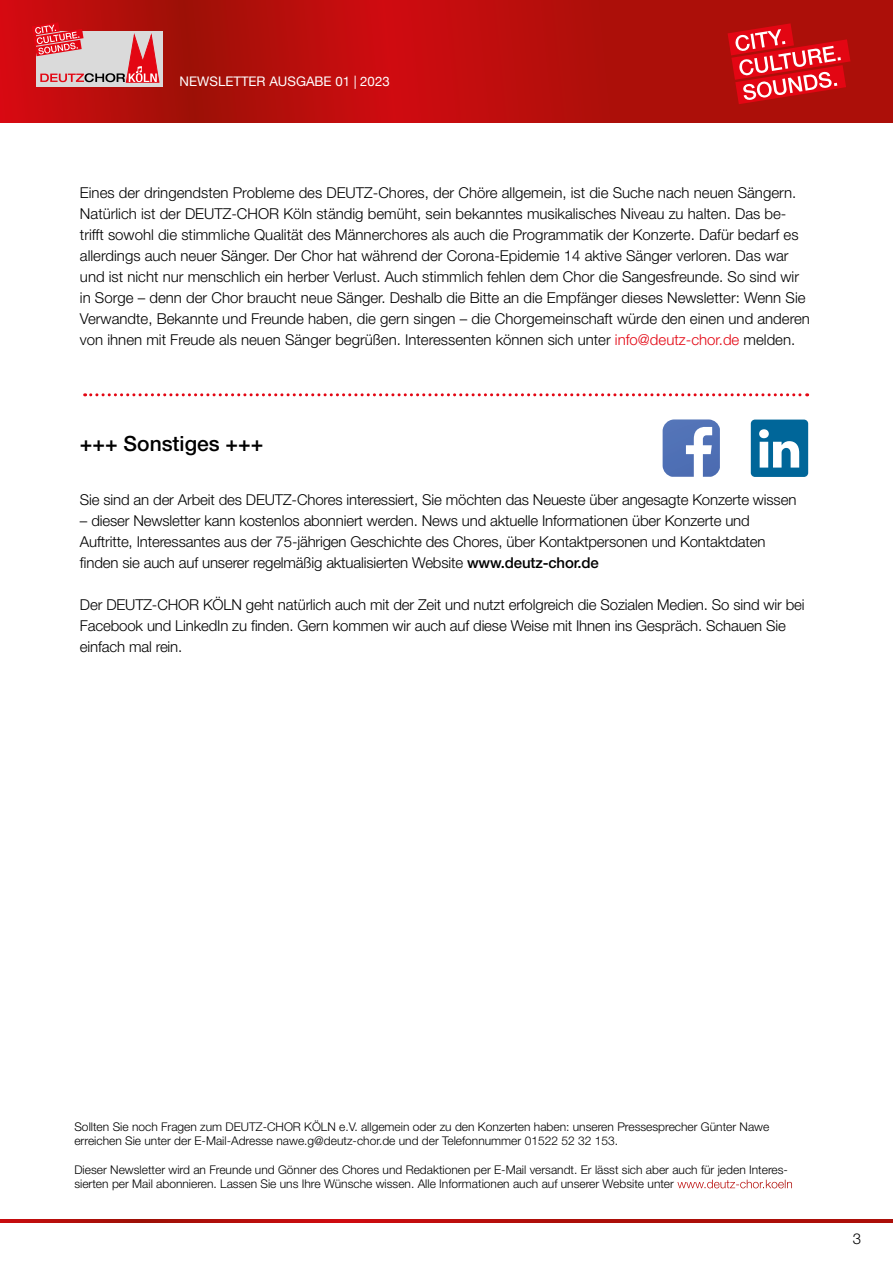
<style>
.page{position:relative;width:893px;height:1263px;background:#fff}
.page>*{position:absolute;margin:0;border:0;box-sizing:border-box;transform-origin:0 0}
.Einf__Abs{font:500 21px "Helvetica Neue LT Std";color:#000}
.Einf__Abs-2{font:300 15px/21px "Helvetica Neue LT Std";color:#000}
.t1{font:13.2px "Helvetica Neue";color:#fff}
.Einf__Abs-3{font:300 12px/14.4px "Helvetica Neue LT Std";color:#000}
.s1{color:#e30613}
.s2{font-weight:500}
.s3{color:#fff}
</style>
<div class="page">
<svg style="left:0;top:0;width:893px;height:122px;background:#b60d0b"></svg>
<svg style="left:728px;top:23px;width:122px;height:81px;background:#d32d32"></svg>
<div style="left:37px;top:31px;width:126px;height:56px;background:#dadada"></div>
<svg style="left:32px;top:22px;width:127px;height:61px"></svg>
<svg style="left:0;top:1219px;width:893px;height:3px;background:#b30e0a"></svg>
<svg style="left:85px;top:393px;width:723px;height:3px"></svg>
<div style="left:751px;top:420px;width:57px;height:57px;background:#069;border-radius:4px"></div>
<svg style="left:759px;top:429px;width:40px;height:39px"></svg>
<svg style="left:663px;top:419px;width:57px;height:58px"></svg>
<p class="t1" style="left:180px;top:72px;width:211px">NEWSLETTER AUSGABE 01 | 2023</p>
<p class="Einf__Abs-2" style="left:80px;top:181px;width:718px">Eines der dringendsten Probleme des DEUTZ-Chores, der Chöre allgemein, ist die Suche nach neuen Sängern.</p>
<p class="Einf__Abs-2" style="left:80px;top:202px;width:731px">Natürlich ist der DEUTZ-CHOR Köln ständig bemüht, sein bekanntes musikalisches Niveau zu halten. Das be&shy;trifft sowohl die stimmliche Qualität des Männerchores als auch die Programmatik der Konzerte. Dafür bedarf es allerdings auch neuer Sänger. Der Chor hat während der Corona-Epidemie 14 aktive Sänger verloren. Das war und ist nicht nur menschlich ein herber Verlust. Auch stimmlich fehlen dem Chor die Sangesfreunde. So sind wir in Sorge – denn der Chor braucht neue Sänger. Deshalb die Bitte an die Empfänger dieses Newsletter: Wenn Sie Verwandte, Bekannte und Freunde haben, die gern singen – die Chorgemeinschaft würde den einen und anderen von ihnen mit Freude als neuen Sänger begrüßen. Interessenten können sich unter <span class="s1">info@deutz-chor.de</span> melden.</p>
<p class="Einf__Abs" style="left:80px;top:431px;width:185px">+++ Sonstiges +++</p>
<p class="Einf__Abs-2" style="left:80px;top:489px;width:718px">Sie sind an der Arbeit des DEUTZ-Chores interessiert, Sie möchten das Neueste über angesagte Konzerte wissen</p>
<p class="Einf__Abs-2" style="left:80px;top:510px;width:687px">– dieser Newsletter kann kostenlos abonniert werden. News und aktuelle Informationen über Konzerte und<br>Auftritte, Interessantes aus der 75-jährigen Geschichte des Chores, über Kontaktpersonen und Kontaktdaten finden sie auch auf unserer regelmäßig aktualisierten Website <span class="s2">www.deutz-chor.de</span></p>
<p class="Einf__Abs-2" style="left:80px;top:594px;width:726px">Der DEUTZ-CHOR KÖLN geht natürlich auch mit der Zeit und nutzt erfolgreich die Sozialen Medien. So sind wir bei<br>Facebook und LinkedIn zu finden. Gern kommen wir auch auf diese Weise mit Ihnen ins Gespräch. Schauen Sie einfach mal rein.</p>
<p class="Einf__Abs-3" style="left:74px;top:1119px;width:696px">Sollten Sie noch Fragen zum DEUTZ-CHOR KÖLN e.V. allgemein oder zu den Konzerten haben: unseren Pressesprecher Günter Nawe erreichen Sie unter der E-Mail-Adresse nawe.g@deutz-chor.de und der Telefonnummer 01522 52 32 153.</p>
<p class="Einf__Abs-3" style="left:74px;top:1162px;width:720px">Dieser Newsletter wird an Freunde und Gönner des Chores und Redaktionen per E-Mail versandt. Er lässt sich aber auch für jeden Interes&shy;sierten per Mail abonnieren. Lassen Sie uns Ihre Wünsche wissen. Alle Informationen auch auf unserer Website unter <span class="s3">www.deutz-chor.koeln</span></p>
<p class="Einf__Abs-2" style="left:853px;top:1227px;width:10px">3</p>
</div>
